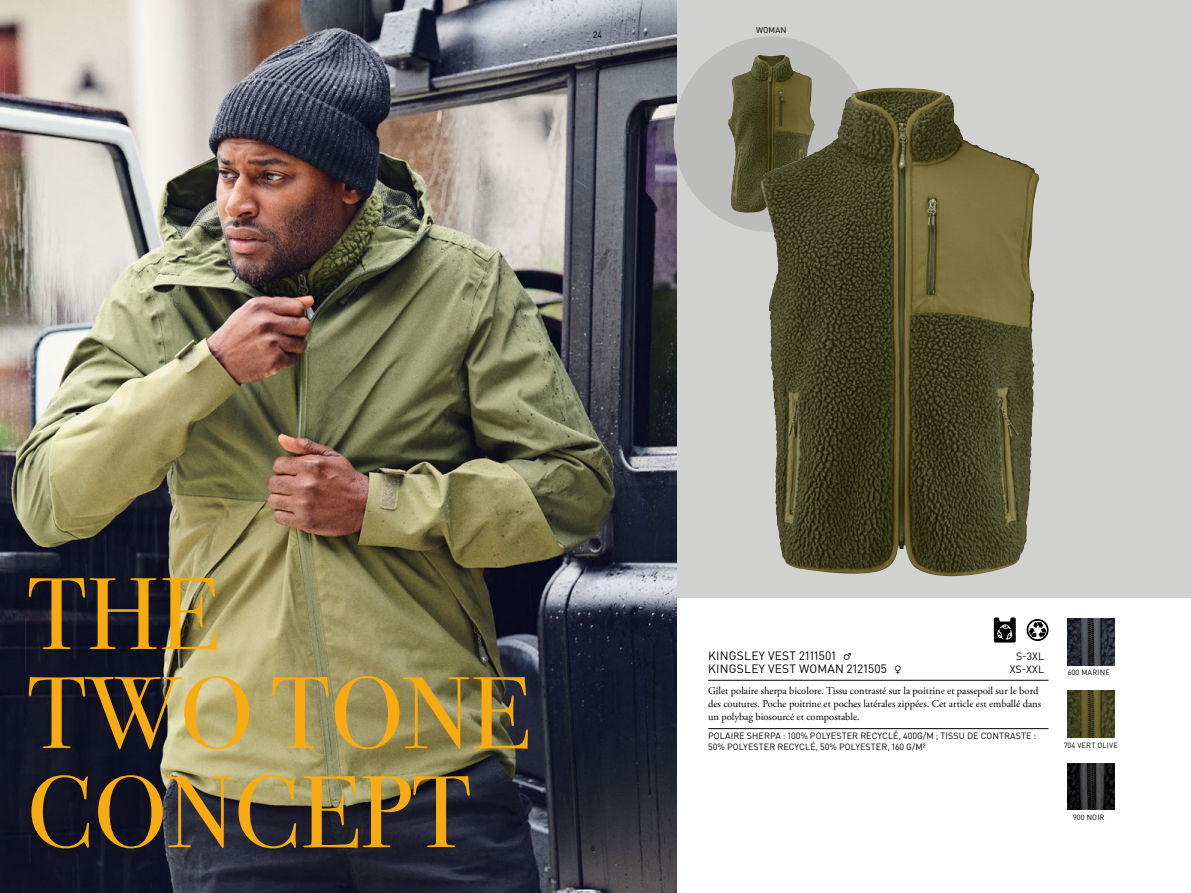
<style>
.page{position:relative;width:1191px;height:893px;background:#fff}
.page>*{position:absolute;margin:0;border:0;box-sizing:border-box;transform-origin:0 0}
.t1{font:102px/99px "Bodoni Svty Two ITCTT";color:#f8aa11}
.NAMN_H_21{font:12px "DIN Pro";letter-spacing:.02em;color:#000}
.BRÖD-H2021{font:10.5px/13.2px "Adobe Garamond Pro";color:#000}
.NAMN_H_21-2{font:10.5px "DIN Pro";letter-spacing:.01em;color:#000}
.Specs-H2021{font:9px/10.5px "DIN Pro";letter-spacing:.01em;color:#000}
.Colors-H2021{font:8.25px "DIN Pro";letter-spacing:.01em;color:#000}
.BRÖDM20{font:7.5px "DIN Pro";letter-spacing:.02em;color:#000}
</style>
<div class="page">
<svg style="left:676px;top:0;width:515px;height:597px;background:#a5a396"></svg>
<img style="left:0;top:0;width:676px;height:893px">
<img style="left:1067px;top:691px;width:47px;height:46px">
<img style="left:1067px;top:619px;width:47px;height:46px">
<img style="left:1067px;top:763px;width:47px;height:47px">
<svg style="left:1026px;top:619px;width:22px;height:22px"></svg>
<svg style="left:994px;top:617px;width:21px;height:25px"></svg>
<svg style="left:673px;top:36px;width:196px;height:196px;background:#a4a49a"></svg>
<img style="left:728px;top:55px;width:31px;height:108px">
<img style="left:761px;top:88px;width:130px;height:284px">
<hr style="left:708px;top:680px;width:340px;height:1px;background:#000">
<hr style="left:708px;top:728px;width:340px;height:1px;background:#000">
<p class="Specs-H2021" style="left:593px;top:30px;width:11px">24</p>
<p class="Colors-H2021" style="left:756px;top:25px;width:32px">WOMAN</p>
<p class="t1" style="left:27px;top:554px;width:504px">THE<br>TWO TONE<br>CONCEPT</p>
<p class="NAMN_H_21" style="left:708px;top:647px;width:145px">KINGSLEY VEST 2111501 ♂</p>
<p class="NAMN_H_21-2" style="left:1016px;top:649px;width:30px">S-3XL</p>
<p class="NAMN_H_21" style="left:708px;top:661px;width:195px">KINGSLEY VEST WOMAN 2121505 ♀</p>
<p class="NAMN_H_21-2" style="left:1009px;top:662px;width:36px">XS-XXL</p>
<p class="BRÖD-H2021" style="left:708px;top:684px;width:334px">Gilet polaire sherpa bicolore. Tissu contrasté sur la poitrine et passepoil sur le bord des coutures. Poche poitrine et poches latérales zippées. Cet article est emballé dans un polybag biosourcé et compostable.</p>
<p class="Specs-H2021" style="left:708px;top:730px;width:330px">POLAIRE SHERPA : 100% POLYESTER RECYCLÉ, 400G/M ; TISSU DE CONTRASTE :<br>50% POLYESTER RECYCLÉ, 50% POLYESTER, 160 G/M²</p>
<p class="BRÖDM20" style="left:1067px;top:667px;width:43px">600 MARINE</p>
<p class="BRÖDM20" style="left:1064px;top:740px;width:55px">704 VERT OLIVE</p>
<p class="BRÖDM20" style="left:1073px;top:812px;width:33px">900 NOIR</p>
</div>
